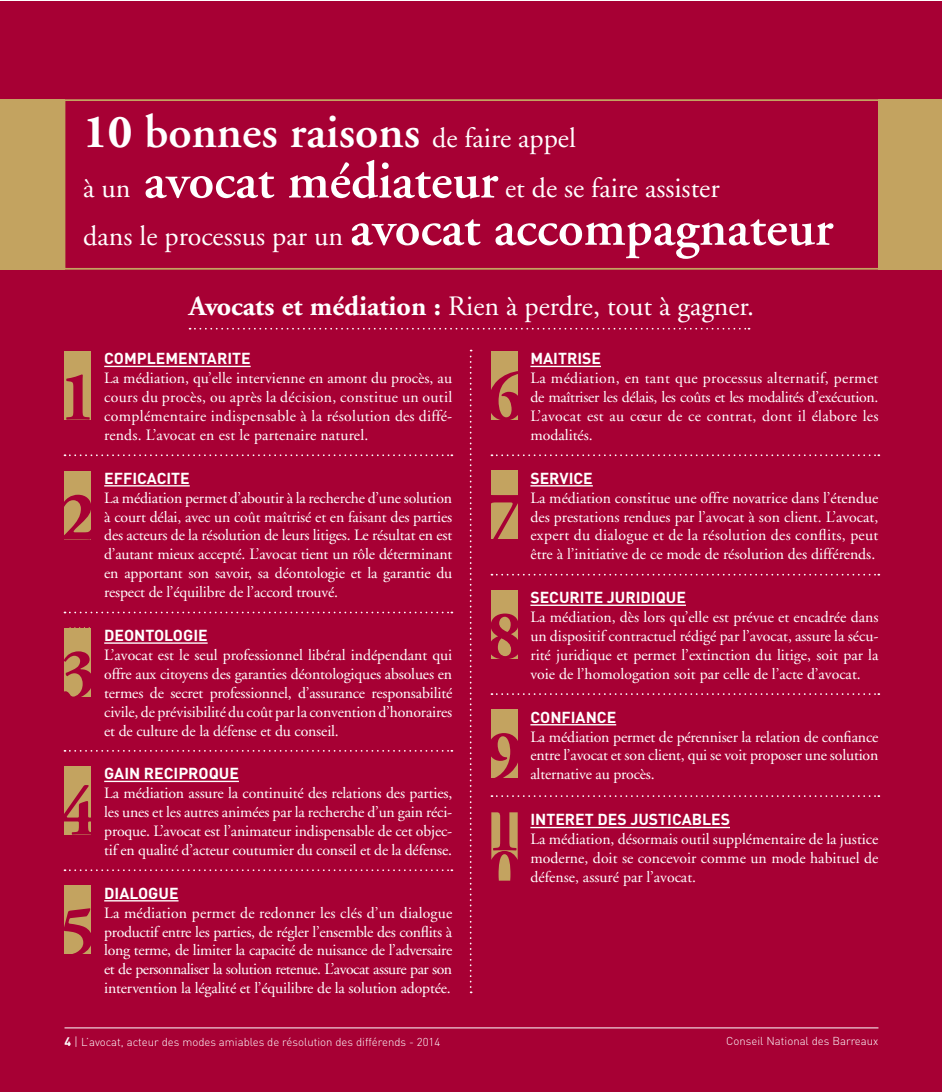
<style>
.page{position:relative;width:943px;height:1092px;background:#fff}
.page>*{position:absolute;margin:0;border:0;box-sizing:border-box;transform-origin:0 0}
.t1{font:700 70px "Adobe Garamond";color:#a70034}
.t2{font:600 47.25px "Adobe Garamond";color:#fff}
.t3{font:28px/47.2px "Adobe Garamond";color:#fff}
.t4{font:15.75px/18.9px "Adobe Garamond";letter-spacing:-.01em;color:#fff;text-align:justify}
.t5{font:700 15.75px "DIN";color:#fff}
.t6{font:300 11.38px "DIN";color:#fff}
.s1{font-weight:700}
.s2{font-weight:400;font-size:28px}
.s3{font-weight:600;font-size:52.5px}
.s4{font-weight:700;font-size:12.25px}
.s5{font-size:12.25px}
</style>
<div class="page">
<div style="left:0;top:1px;width:942px;height:1090px;background:#a70034"></div>
<svg style="left:64px;top:454px;width:388px;height:2px"></svg>
<svg style="left:491px;top:454px;width:388px;height:2px"></svg>
<svg style="left:64px;top:611px;width:388px;height:2px"></svg>
<svg style="left:491px;top:573px;width:388px;height:2px"></svg>
<svg style="left:64px;top:750px;width:388px;height:1px"></svg>
<svg style="left:491px;top:693px;width:388px;height:2px"></svg>
<svg style="left:64px;top:869px;width:388px;height:2px"></svg>
<svg style="left:491px;top:795px;width:388px;height:2px"></svg>
<svg style="left:189px;top:328px;width:560px;height:1px"></svg>
<svg style="left:470px;top:349px;width:1px;height:644px"></svg>
<svg style="left:491px;top:812px;width:26px;height:68px"></svg>
<hr style="left:530px;top:826px;width:200px;height:2px;background:#fff">
<hr style="left:104px;top:366px;width:147px;height:1px;background:#fff">
<div style="left:64px;top:351px;width:27px;height:68px;background:#c3a360"></div>
<hr style="left:530px;top:366px;width:71px;height:1px;background:#fff">
<div style="left:491px;top:351px;width:26px;height:68px;background:#c3a360"></div>
<hr style="left:104px;top:642px;width:104px;height:1px;background:#fff">
<div style="left:64px;top:627px;width:27px;height:69px;background:#c3a360"></div>
<hr style="left:530px;top:604px;width:156px;height:2px;background:#fff">
<div style="left:491px;top:590px;width:26px;height:68px;background:#c3a360"></div>
<hr style="left:104px;top:485px;width:86px;height:1px;background:#fff">
<div style="left:64px;top:471px;width:27px;height:68px;background:#c3a360"></div>
<hr style="left:530px;top:485px;width:63px;height:1px;background:#fff">
<div style="left:491px;top:470px;width:26px;height:69px;background:#c3a360"></div>
<hr style="left:104px;top:780px;width:135px;height:2px;background:#fff">
<div style="left:64px;top:766px;width:27px;height:68px;background:#c3a360"></div>
<hr style="left:530px;top:724px;width:86px;height:1px;background:#fff">
<div style="left:491px;top:709px;width:26px;height:68px;background:#c3a360"></div>
<hr style="left:104px;top:900px;width:74px;height:1px;background:#fff">
<div style="left:64px;top:885px;width:27px;height:68px;background:#c3a360"></div>
<div style="left:878px;top:99px;width:64px;height:171px;background:#c3a360"></div>
<div style="left:0;top:99px;width:64px;height:171px;background:#c3a360"></div>
<div style="left:64px;top:99px;width:826px;height:171px;border:2px solid #c3a360"></div>
<hr style="left:64px;top:1027px;width:814px;height:1px;background:#fff">
<h2 class="t2" style="left:83px;top:106px;width:494px"><span class="s1">10</span> bonnes raisons <span class="s2">de faire appel</span></h2>
<h3 class="t3" style="left:83px;top:166px;width:751px">à un <span class="s3">avocat médiateur</span> et de se faire assister<br>dans le processus par un <span class="s3">avocat accompagnateur</span></h3>
<h3 class="t3" style="left:189px;top:283px;width:567px"><span class="s1">Avocats et médiation :</span> Rien à perdre, tout à gagner.</h3>
<h1 class="t1" style="left:59px;top:359px;width:38px">1</h1>
<p class="t5" style="left:104px;top:348px;width:148px">COMPLEMENTARITE</p>
<p class="t4" style="left:104px;top:369px;width:349px">La médiation, qu’elle intervienne en amont du procès, au cours du procès, ou après la décision, constitue un outil complémentaire indispensable à la résolution des diffé&shy;rends. L’avocat en est le partenaire naturel.</p>
<h1 class="t1" style="left:59px;top:479px;width:38px">2</h1>
<p class="t5" style="left:104px;top:467px;width:87px">EFFICACITE</p>
<p class="t4" style="left:104px;top:488px;width:349px">La médiation permet d’aboutir à la recherche d’une solution à court délai, avec un coût maîtrisé et en faisant des parties des acteurs de la résolution de leurs litiges. Le résultat en est d’autant mieux accepté. L’avocat tient un rôle déterminant en apportant son savoir, sa déontologie et la garantie du respect de l’équilibre de l’accord trouvé.</p>
<h1 class="t1" style="left:59px;top:635px;width:38px">3</h1>
<p class="t5" style="left:104px;top:625px;width:105px">DEONTOLOGIE</p>
<p class="t4" style="left:104px;top:645px;width:349px">L’avocat est le seul professionnel libéral indépendant qui offre aux citoyens des garanties déontologiques absolues en termes de secret professionnel, d’assurance responsabilité civile, de prévisibilité du coût par la convention d’honoraires et de culture de la défense et du conseil.</p>
<h1 class="t1" style="left:59px;top:774px;width:38px">4</h1>
<p class="t5" style="left:104px;top:763px;width:136px">GAIN RECIPROQUE</p>
<p class="t4" style="left:104px;top:784px;width:349px">La médiation assure la continuité des relations des parties, les unes et les autres animées par la recherche d’un gain réci&shy;proque. L’avocat est l’animateur indispensable de cet objec&shy;tif en qualité d’acteur coutumier du conseil et de la défense.</p>
<h1 class="t1" style="left:59px;top:893px;width:38px">5</h1>
<p class="t5" style="left:104px;top:882px;width:76px">DIALOGUE</p>
<p class="t4" style="left:104px;top:903px;width:349px">La médiation permet de redonner les clés d’un dialogue productif entre les parties, de régler l’ensemble des conflits à long terme, de limiter la capacité de nuisance de l’adversaire et de personnaliser la solution retenue. L’avocat assure par son intervention la légalité et l’équilibre de la solution adoptée.</p>
<h1 class="t1" style="left:486px;top:359px;width:38px">6</h1>
<p class="t5" style="left:530px;top:348px;width:72px">MAITRISE</p>
<p class="t4" style="left:530px;top:369px;width:349px">La médiation, en tant que processus alternatif, permet de maîtriser les délais, les coûts et les modalités d’exécution.<br>L’avocat est au cœur de ce contrat, dont il élabore les modalités.</p>
<h1 class="t1" style="left:486px;top:478px;width:38px">7</h1>
<p class="t5" style="left:530px;top:467px;width:64px">SERVICE</p>
<p class="t4" style="left:530px;top:488px;width:349px">La médiation constitue une offre novatrice dans l’étendue des prestations rendues par l’avocat à son client. L’avocat, expert du dialogue et de la résolution des conflits, peut être à l’initiative de ce mode de résolution des différends.</p>
<h1 class="t1" style="left:486px;top:598px;width:38px">8</h1>
<p class="t5" style="left:530px;top:587px;width:157px">SECURITE JURIDIQUE</p>
<p class="t4" style="left:530px;top:608px;width:349px">La médiation, dès lors qu’elle est prévue et encadrée dans un dispositif contractuel rédigé par l’avocat, assure la sécu&shy;rité juridique et permet l’extinction du litige, soit par la voie de l’homologation soit par celle de l’acte d’avocat.</p>
<h1 class="t1" style="left:486px;top:717px;width:38px">9</h1>
<p class="t5" style="left:530px;top:706px;width:87px">CONFIANCE</p>
<p class="t4" style="left:530px;top:727px;width:349px">La médiation permet de pérenniser la relation de confiance entre l’avocat et son client, qui se voit proposer une solution</p>
<p class="t4" style="left:530px;top:765px;width:126px">alternative au procès.</p>
<p class="t5" style="left:530px;top:809px;width:201px">INTERET DES JUSTICABLES</p>
<p class="t4" style="left:530px;top:830px;width:349px">La médiation, désormais outil supplémentaire de la justice moderne, doit se concevoir comme un mode habituel de défense, assuré par l’avocat.</p>
<p class="t6" style="left:64px;top:1034px;width:377px"><span class="s4">4</span> <span class="s5">|</span> L’avocat, acteur des modes amiables de résolution des différends - 2014</p>
<p class="t6" style="left:726px;top:1033px;width:154px">Conseil National des Barreaux</p>
</div>
